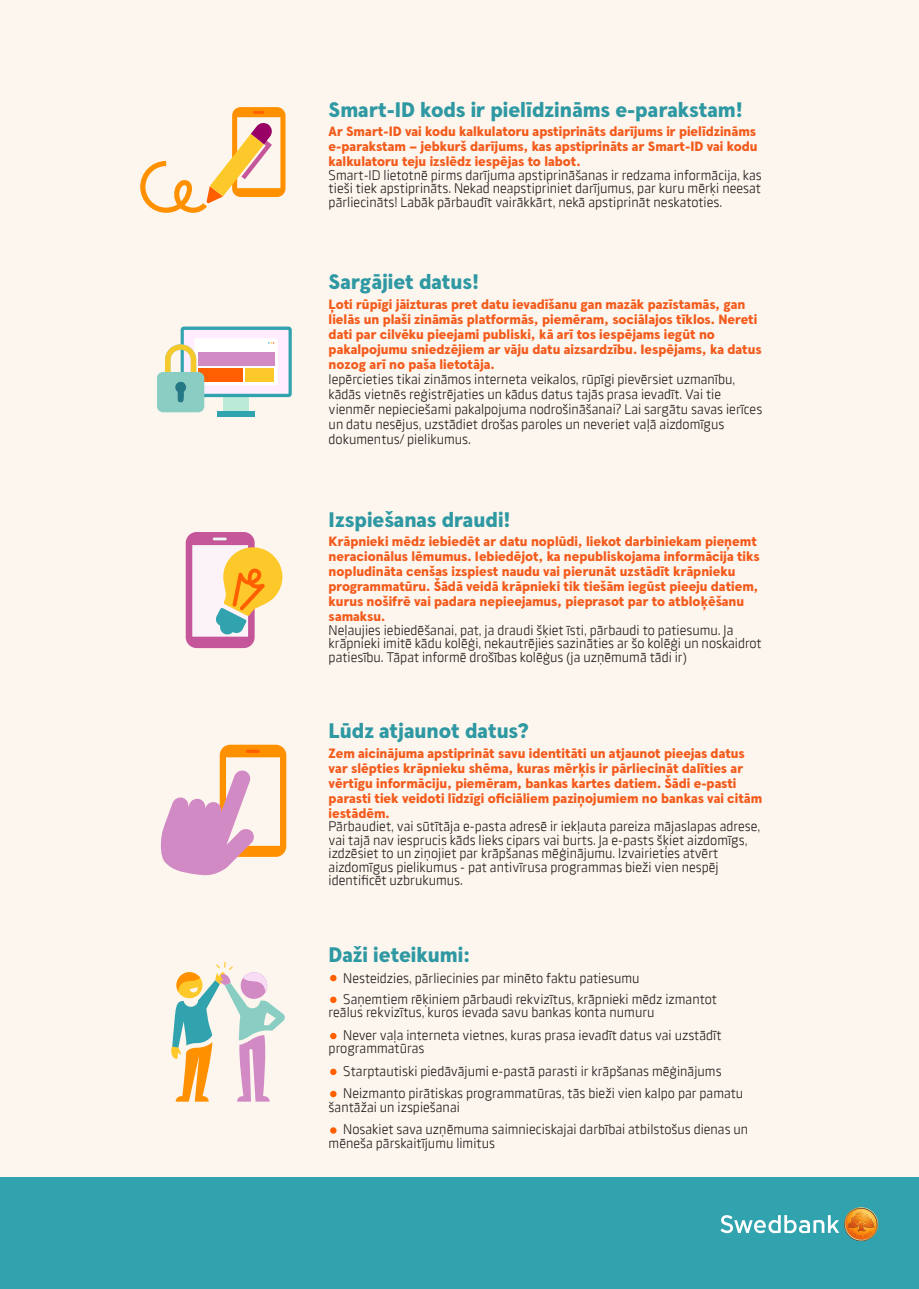
<style>
.page{position:relative;width:919px;height:1289px;background:#fff}
.page>*{position:absolute;margin:0;border:0;box-sizing:border-box;transform-origin:0 0}
.t1{font:900 21px "Swedbank Headline";color:#2e98a3}
.t2{font:13.5px/13.5px "Swedbank Sans";color:#231f20}
.t3{font:900 13.5px/15px "Swedbank Headline";color:#f35b1c}
</style>
<div class="page">
<div style="left:0;top:0;width:918px;height:1271px;background:#fdf6ee"></div>
<div style="left:0;top:1177px;width:918px;height:111px;background:#31a3ae"></div>
<svg style="left:720px;top:1207px;width:158px;height:34px"></svg>
<div style="left:223px;top:396px;width:26px;height:15px;background:#bbead9"></div>
<div style="left:217px;top:411px;width:38px;height:6px;background:#31a3ae"></div>
<svg style="left:181px;top:326px;width:111px;height:71px"></svg>
<div style="left:184px;top:330px;width:104px;height:64px;background:#ffecff"></div>
<div style="left:194px;top:338px;width:84px;height:47px;background:#fff;border-radius:2px"></div>
<div style="left:198px;top:352px;width:76px;height:13px;background:#d28ac5"></div>
<div style="left:198px;top:368px;width:45px;height:13px;background:#ff5f00"></div>
<div style="left:245px;top:368px;width:29px;height:13px;background:#fdc92a"></div>
<svg style="left:157px;top:344px;width:47px;height:68px"></svg>
<svg style="left:160px;top:744px;width:126px;height:132px"></svg>
<svg style="left:140px;top:107px;width:145px;height:106px"></svg>
<svg style="left:186px;top:532px;width:97px;height:116px"></svg>
<svg style="left:171px;top:962px;width:114px;height:139px"></svg>
<div style="left:330px;top:974px;width:6px;height:7px;background:#ff5f00;border-radius:50%"></div>
<div style="left:330px;top:996px;width:6px;height:7px;background:#ff5f00;border-radius:50%"></div>
<div style="left:330px;top:1032px;width:6px;height:7px;background:#ff5f00;border-radius:50%"></div>
<div style="left:330px;top:1068px;width:6px;height:7px;background:#ff5f00;border-radius:50%"></div>
<div style="left:330px;top:1090px;width:6px;height:7px;background:#ff5f00;border-radius:50%"></div>
<svg style="left:330px;top:1127px;width:6px;height:6px"></svg>
<h1 class="t1" style="left:328px;top:97px;width:415px">Smart-ID kods ir pielīdzināms e-parakstam!</h1>
<p class="t3" style="left:328px;top:125px;width:430px;text-align:justify">Ar Smart-ID vai kodu kalkulatoru apstiprināts darījums ir pielīdzināms e-parakstam – jebkurš darījums, kas apstiprināts ar Smart-ID vai kodu kalkulatoru teju izslēdz iespējas to labot.</p>
<p class="t2" style="left:328px;top:168px;width:434px;text-align:justify">Smart-ID lietotnē pirms darījuma apstiprināšanas ir redzama informācija, kas tieši tiek apstiprināts. Nekad neapstipriniet darījumus, par kuru mērķi neesat pārliecināts! Labāk pārbaudīt vairākkārt, nekā apstiprināt neskatoties.</p>
<h1 class="t1" style="left:328px;top:269px;width:152px">Sargājiet datus!</h1>
<p class="t3" style="left:328px;top:297px;width:434px">Ļoti rūpīgi jāizturas pret datu ievadīšanu gan mazāk pazīstamās, gan lielās un plaši zināmās platformās, piemēram, sociālajos tīklos. Nereti dati par cilvēku pieejami publiski, kā arī tos iespējams iegūt no pakalpojumu sniedzējiem ar vāju datu aizsardzību. Iespējams, ka datus nozog arī no paša lietotāja.</p>
<p class="t2" style="left:328px;top:371px;width:435px;line-height:15px">Iepērcieties tikai zināmos interneta veikalos, rūpīgi pievērsiet uzmanību, kādās vietnēs reģistrējaties un kādus datus tajās prasa ievadīt. Vai tie vienmēr nepieciešami pakalpojuma nodrošināšanai? Lai sargātu savas ierīces un datu nesējus, uzstādiet drošas paroles un neveriet vaļā aizdomīgus dokumentus/ pielikumus.</p>
<h1 class="t1" style="left:328px;top:506px;width:183px">Izspiešanas draudi!</h1>
<p class="t3" style="left:328px;top:534px;width:432px">Krāpnieki mēdz iebiedēt ar datu noplūdi, liekot darbiniekam pieņemt neracionālus lēmumus. Iebiedējot, ka nepubliskojama informācija tiks nopludināta cenšas izspiest naudu vai pierunāt uzstādīt krāpnieku programmatūru. Šādā veidā krāpnieki tik tiešām iegūst pieeju datiem, kurus nošifrē vai padara nepieejamus, pieprasot par to atbloķēšanu samaksu.</p>
<p class="t2" style="left:328px;top:623px;width:434px">Neļaujies iebiedēšanai, pat, ja draudi šķiet īsti, pārbaudi to patiesumu. Ja krāpnieki imitē kādu kolēģi, nekautrējies sazināties ar šo kolēģi un noskaidrot patiesību. Tāpat informē drošības kolēģus (ja uzņēmumā tādi ir)</p>
<h1 class="t1" style="left:328px;top:718px;width:201px">Lūdz atjaunot datus?</h1>
<p class="t3" style="left:328px;top:746px;width:435px">Zem aicinājuma apstiprināt savu identitāti un atjaunot pieejas datus var slēpties krāpnieku shēma, kuras mērķis ir pārliecināt dalīties ar vērtīgu informāciju, piemēram, bankas kartes datiem. Šādi e-pasti parasti tiek veidoti līdzīgi oficiāliem paziņojumiem no bankas vai citām iestādēm.</p>
<p class="t2" style="left:328px;top:819px;width:433px">Pārbaudiet, vai sūtītāja e-pasta adresē ir iekļauta pareiza mājaslapas adrese, vai tajā nav iesprucis kāds lieks cipars vai burts. Ja e-pasts šķiet aizdomīgs, izdzēsiet to un ziņojiet par krāpšanas mēģinājumu. Izvairieties atvērt aizdomīgus pielikumus - pat antivīrusa programmas bieži vien nespēj identificēt uzbrukumus.</p>
<h1 class="t1" style="left:328px;top:941px;width:143px">Daži ieteikumi:</h1>
<p class="t2" style="left:343px;top:967px;width:375px;line-height:21px">Nesteidzies, pārliecinies par minēto faktu patiesumu<br>Saņemtiem rēķiniem pārbaudi rekvizītus, krāpnieki mēdz izmantot</p>
<p class="t2" style="left:343px;top:1001px;width:380px;line-height:22.5px;text-indent:-15px">reālus rekvizītus, kuros ievada savu bankas konta numuru<br>Never vaļa interneta vietnes, kuras prasa ievadīt datus vai uzstādīt</p>
<p class="t2" style="left:343px;top:1037px;width:401px;line-height:22.5px;text-indent:-15px">programmatūras<br>Starptautiski piedāvājumi e-pastā parasti ir krāpšanas mēģinājums<br>Neizmanto pirātiskas programmatūras, tās bieži vien kalpo par pamatu</p>
<p class="t2" style="left:343px;top:1095px;width:406px;line-height:22.5px;text-indent:-15px">šantāžai un izspiešanai<br>Nosakiet sava uzņēmuma saimnieciskajai darbībai atbilstošus dienas un</p>
<p class="t2" style="left:328px;top:1136px;width:168px">mēneša pārskaitījumu limitus</p>
</div>
